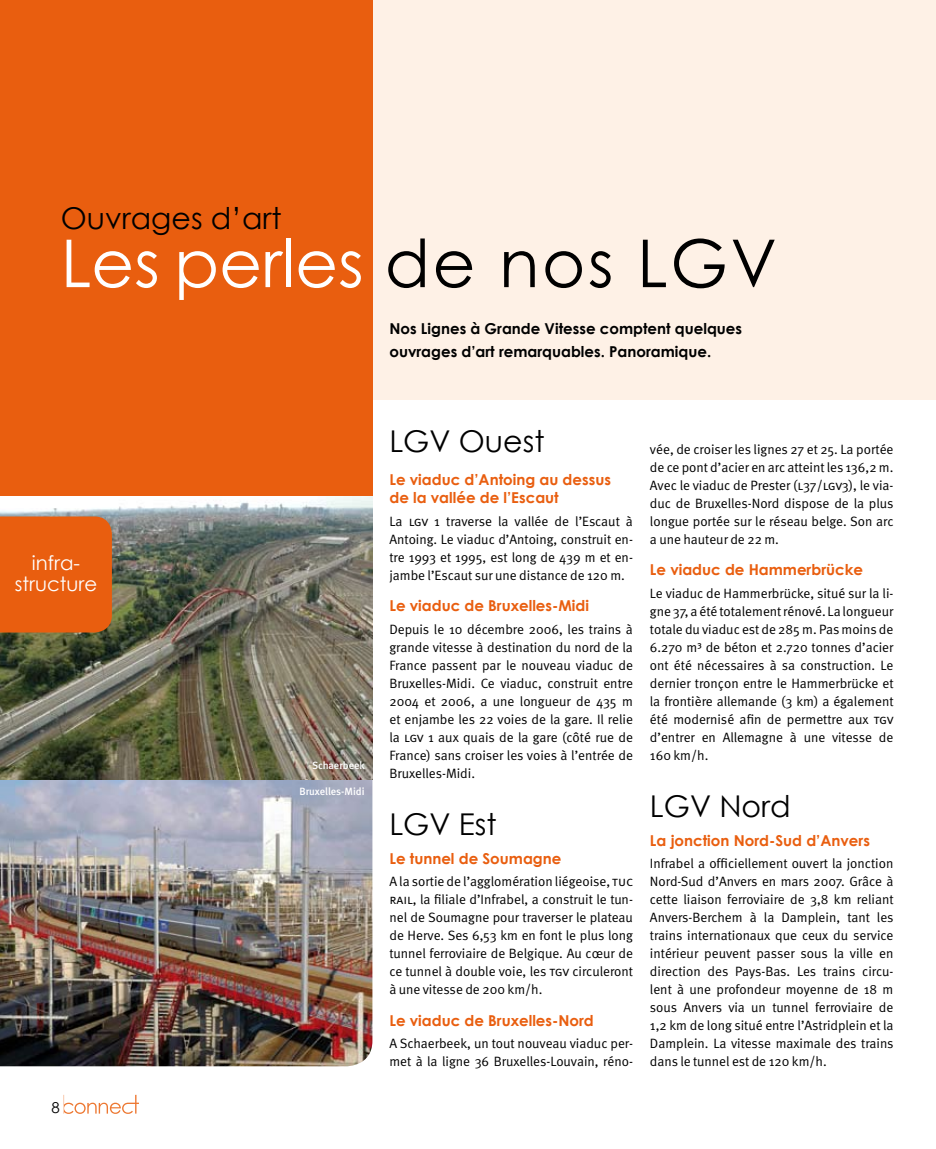
<style>
.page{position:relative;width:936px;height:1149px;background:#fff}
.page>*{position:absolute;margin:0;border:0;box-sizing:border-box;transform-origin:0 0}
.t1{font:66px "Century Gothic";color:#fff}
.t2{font:30px "Century Gothic";color:#000}
.t3{font:19.8px/21px "Century Gothic";color:#fff;text-align:center}
.t4{font:700 15px/18px "Century Gothic";color:#e95e0f}
.t5{font:700 15px/22.5px "Century Gothic";color:#000}
.t6{font:15px "Century Gothic";color:#000}
.t7{font:13.5px/18px "Meta Normal";color:#000;text-align:justify}
.t8{font:500 10.5px "Meta";color:#fff}
.s1{color:#000}
.s2{font-family:"Meta Normal LF Caps"}
</style>
<div class="page">
<img style="left:0;top:779px;width:372px;height:286px">
<img style="left:0;top:495px;width:372px;height:284px">
<div style="left:0;top:0;width:935px;height:399px;background:#fef1e6"></div>
<div style="left:0;top:0;width:372px;height:495px;background:#e95e0f"></div>
<svg style="left:64px;top:1094px;width:75px;height:19px"></svg>
<div style="left:0;top:516px;width:112px;height:116px;background:#e95e0f"></div>
<h2 class="t2" style="left:61px;top:199px;width:222px">Ouvrages d’art</h2>
<h1 class="t1" style="left:61px;top:223px;width:717px">Les perles <span class="s1">de nos LGV</span></h1>
<p class="t5" style="left:389px;top:317px;width:354px">Nos Lignes à Grande Vitesse comptent quelques ouvrages d’art remarquables. Panoramique.</p>
<h3 class="t3" style="left:15px;top:552px;width:84px">infra&shy;structure</h3>
<p class="t6" style="left:52px;top:1098px;width:10px">8</p>
<p class="t8" style="left:312px;top:759px;width:54px">Schaerbeek</p>
<p class="t8" style="left:299px;top:785px;width:67px">Bruxelles-Midi</p>
<h2 class="t2" style="left:389px;top:423px;width:157px">LGV Ouest</h2>
<p class="t4" style="left:389px;top:470px;width:223px">Le viaduc d’Antoing au dessus de la vallée de l’Escaut</p>
<p class="t7" style="left:389px;top:512px;width:245px">La <span class="s2">lgv</span> 1 traverse la vallée de l’Escaut à Antoing. Le viaduc d’Antoing, construit en&shy;tre 1993 et 1995, est long de 439 m et en&shy;jambe l’Escaut sur une distance de 120 m.</p>
<p class="t4" style="left:389px;top:596px;width:201px">Le viaduc de Bruxelles-Midi</p>
<p class="t7" style="left:389px;top:620px;width:245px">Depuis le 10 décembre 2006, les trains à grande vitesse à destination du nord de la France passent par le nouveau viaduc de Bruxelles-Midi. Ce viaduc, construit entre 2004 et 2006, a une longueur de 435 m et enjambe les 22 voies de la gare. I l relie la <span class="s2">lgv</span> 1 aux quais de la gare (côté rue de France) sans croiser les voies à l’entrée de Bruxelles-Midi.</p>
<h2 class="t2" style="left:389px;top:805px;width:109px">LGV Est</h2>
<p class="t4" style="left:389px;top:848px;width:173px">Le tunnel de Soumagne</p>
<p class="t7" style="left:389px;top:872px;width:245px">A la sortie de l’agglomération liégeoise, <span class="s2">tuc rail</span>, la filiale d’I nfrabel, a construit le tun&shy;nel de Soumagne pour traverser le plateau de Herve. Ses 6,53 km en font le plus long tunnel ferroviaire de Belgique. Au cœur de ce tunnel à double voie, les <span class="s2">tgv</span> circuleront à une vitesse de 200 km/h.</p>
<p class="t4" style="left:389px;top:1010px;width:206px">Le viaduc de Bruxelles-Nord</p>
<p class="t7" style="left:389px;top:1034px;width:245px">A Schaerbeek, un tout nouveau viaduc per&shy;met à la ligne 36 Bruxelles-Louvain, réno-</p>
<p class="t7" style="left:650px;top:440px;width:245px">vée, de croiser les lignes 27 et 25. La portée de ce pont d’acier en arc atteint les 136,2 m.<br>Avec le viaduc de Prester (<span class="s2">l</span>37/<span class="s2">lgv</span>3), le via&shy;duc de Bruxelles-Nord dispose de la plus longue portée sur le réseau belge. Son arc a une hauteur de 22 m.</p>
<p class="t4" style="left:650px;top:560px;width:214px">Le viaduc de Hammerbrücke</p>
<p class="t7" style="left:650px;top:584px;width:245px">Le viaduc de Hammerbrücke, situé sur la li&shy;gne 37, a été totalement rénové. La longueur totale du viaduc est de 285 m. Pas moins de 6.270 m³ de béton et 2.720 tonnes d’acier ont été nécessaires à sa construction. Le dernier tronçon entre le Hammerbrücke et la frontière allemande (3 km) a également été modernisé afin de permettre aux <span class="s2">tgv </span>d’entrer en Allemagne à une vitesse de 160 km/h.</p>
<h2 class="t2" style="left:650px;top:787px;width:142px">LGV Nord</h2>
<p class="t4" style="left:650px;top:830px;width:221px">La jonction Nord-Sud d’Anvers</p>
<p class="t7" style="left:650px;top:854px;width:245px">I nfrabel a officiellement ouvert la jonction N ord-Sud d’Anvers en mars 2007. Grâce à cette liaison ferroviaire de 3,8 km reliant Anvers-Berchem à la Damplein, tant les trains internationaux que ceux du service intérieur peuvent passer sous la ville en direction des Pays-Bas. Les trains circu&shy;lent à une profondeur moyenne de 18 m sous Anvers via un tunnel ferroviaire de 1,2 km de long situé entre l’Astridplein et la Damplein. La vitesse maximale des trains dans le tunnel est de 120 km/h.</p>
</div>
